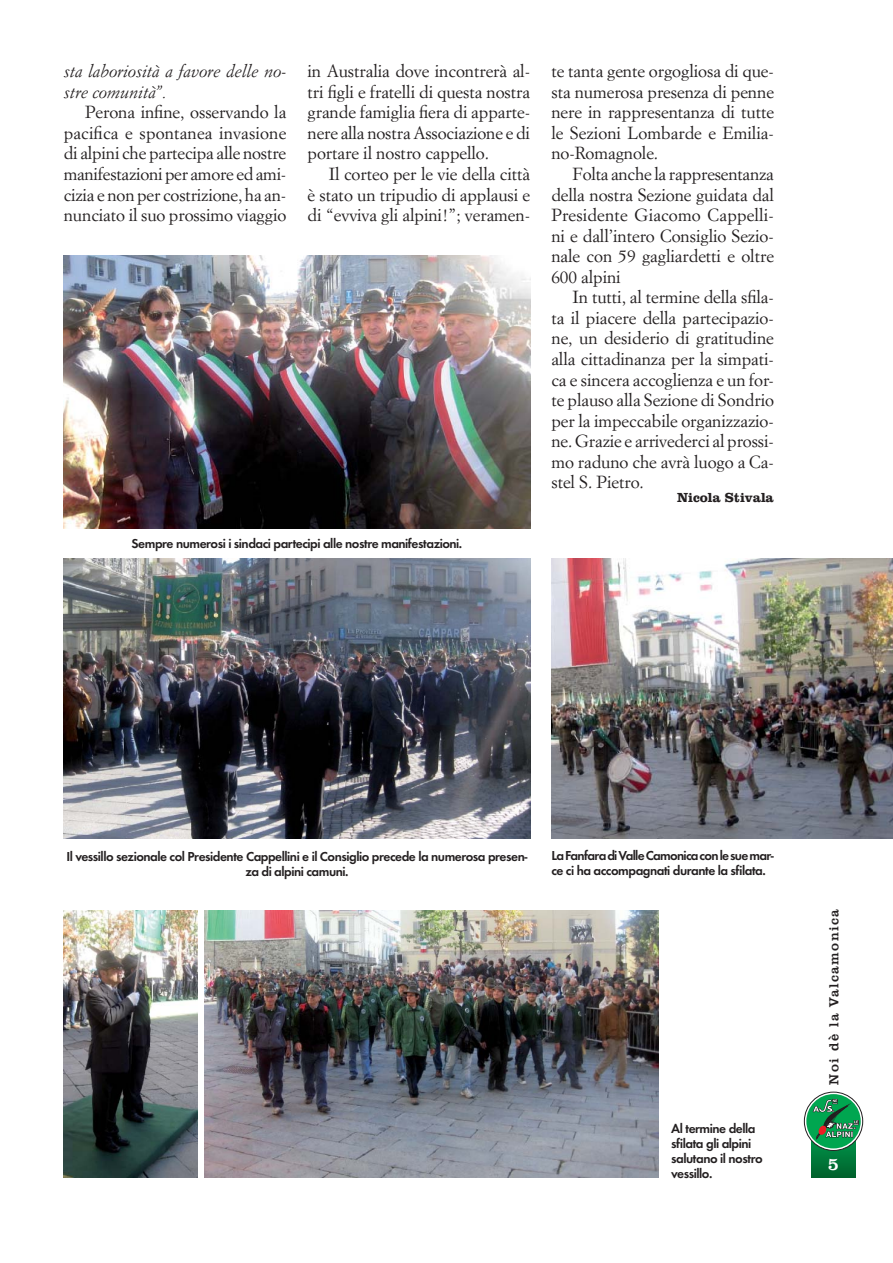
<style>
.page{position:relative;width:893px;height:1263px;background:#fff}
.page>*{position:absolute;margin:0;border:0;box-sizing:border-box;transform-origin:0 0}
.t1{font:18px "Clarendon BT";color:#fff}
.t2{font:17.25px/20.5px "Simoncini Garamond";letter-spacing:-.005em;color:#231f20;text-align:justify}
.t3{font:italic 17.25px/20.5px "Simoncini Garamond";letter-spacing:-.005em;color:#231f20}
.t4{font:600 13.5px/15px "Futura T";letter-spacing:-.035em;color:#231f20}
.t5{font:13.5px "Clarendon BT";letter-spacing:.1em;color:#231f20}
.t6{font:700 13.5px "Clarendon BT";letter-spacing:-.005em;color:#231f20}
</style>
<div class="page">
<svg style="left:812px;top:1142px;width:43px;height:36px"></svg>
<svg style="left:804px;top:1092px;width:59px;height:59px"></svg>
<div style="left:806px;top:1094px;width:55px;height:54px;background:#00a650;border-radius:50%"></div>
<svg style="left:812px;top:1098px;width:47px;height:41px"></svg>
<div style="left:818px;top:1126px;width:8px;height:9px;background:#ed1c24;border-radius:3px"></div>
<img style="left:64px;top:910px;width:134px;height:268px">
<img style="left:64px;top:255px;width:466px;height:273px">
<img style="left:64px;top:558px;width:466px;height:281px">
<img style="left:204px;top:910px;width:454px;height:268px">
<img style="left:551px;top:558px;width:342px;height:280px">
<p class="t3" style="left:64px;top:62px;width:224px">sta laboriosità a favore delle no&shy;stre comunità”.</p>
<p class="t2" style="left:64px;top:103px;width:224px;text-indent:21px">Perona infine, osservando la pacifica e spontanea invasione di alpini che partecipa alle nostre manifestazioni per amore ed ami&shy;cizia e non per costrizione, ha an&shy;nunciato il suo prossimo viaggio</p>
<p class="t2" style="left:308px;top:62px;width:224px">in Australia dove incontrerà al&shy;tri figli e fratelli di questa nostra grande famiglia fiera di apparte&shy;nere alla nostra Associazione e di portare il nostro cappello.</p>
<p class="t2" style="left:308px;top:165px;width:224px;text-indent:21px">Il corteo per le vie della città è stato un tripudio di applausi e di “evviva gli alpini!”; veramen-</p>
<p class="t4" style="left:131px;top:537px;width:332px">Sempre numerosi i sindaci partecipi alle nostre manifestazioni.</p>
<p class="t2" style="left:551px;top:62px;width:224px">te tanta gente orgogliosa di que&shy;sta numerosa presenza di penne nere in rappresentanza di tutte le Sezioni Lombarde e Emilia&shy;no-Romagnole.</p>
<p class="t2" style="left:551px;top:165px;width:224px;text-indent:21px">Folta anche la rappresentanza della nostra Sezione guidata dal Presidente Giacomo Cappelli&shy;ni e dall’intero Consiglio Sezio&shy;nale con 59 gagliardetti e oltre 600 alpini</p>
<p class="t2" style="left:551px;top:288px;width:224px;text-indent:21px">In tutti, al termine della sfila&shy;ta il piacere della partecipazio&shy;ne, un desiderio di gratitudine alla cittadinanza per la simpati&shy;ca e sincera accoglienza e un for&shy;te plauso alla Sezione di Sondrio per la impeccabile organizzazio&shy;ne. Grazie e arrivederci al prossi&shy;mo raduno che avrà luogo a Ca&shy;stel S. Pietro.</p>
<p class="t6" style="left:677px;top:492px;width:98px">Nicola Stivala</p>
<p class="t4" style="left:66px;top:850px;width:462px;text-align:center">Il vessillo sezionale col Presidente Cappellini e il Consiglio precede la numerosa presen&shy;za di alpini camuni.</p>
<p class="t4" style="left:551px;top:849px;width:224px">La Fanfara di Valle Camonica con le sue mar&shy;ce ci ha accompagnati durante la sfilata.</p>
<p class="t4" style="left:671px;top:1122px;width:93px">Al termine della sfilata gli alpini salutano il nostro vessillo.</p>
<p class="t5" style="left:829px;top:1085px;width:177px;rotate:-90deg">Noi dè la Valcamonica</p>
<p class="t1" style="left:828px;top:1157px;width:13px">5</p>
</div>
